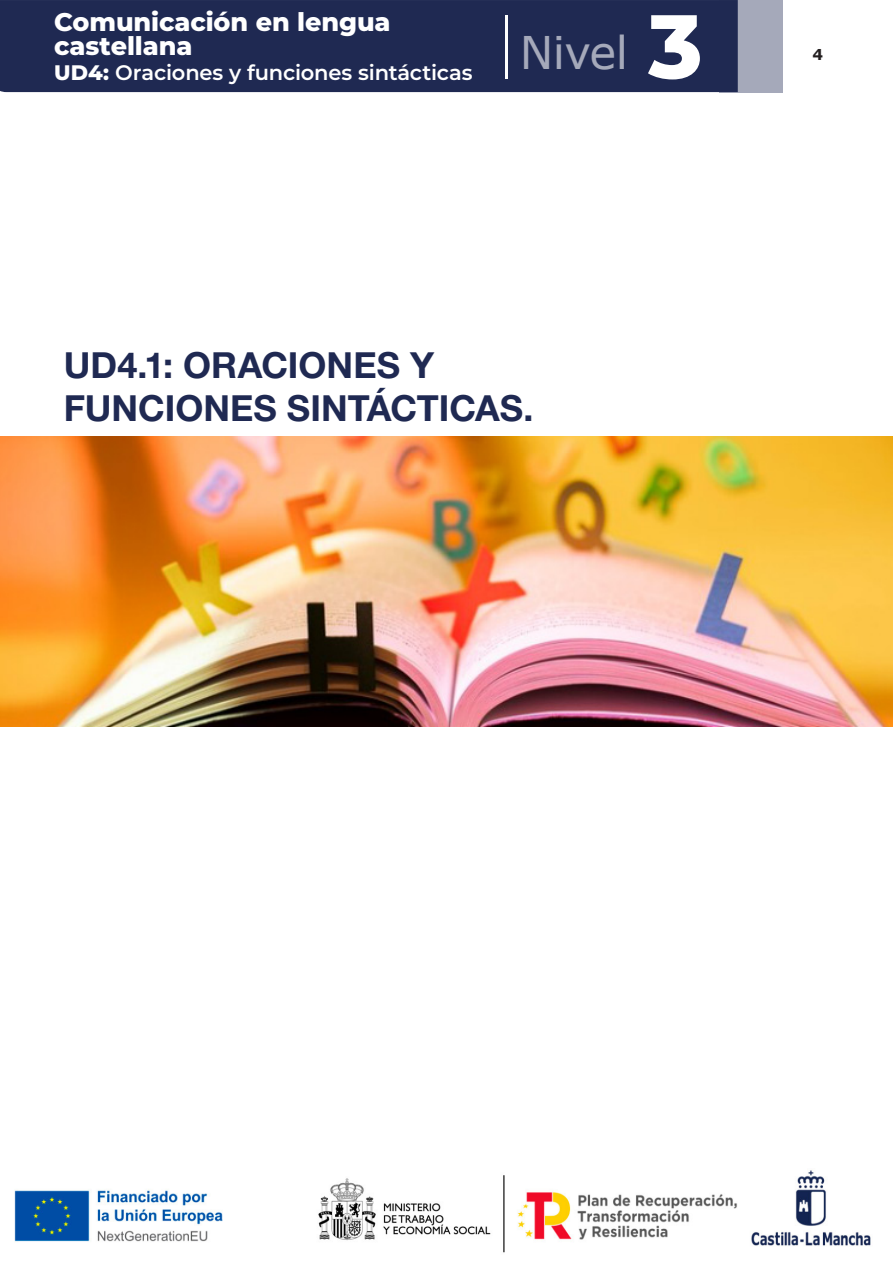
<style>
.page{position:relative;width:893px;height:1263px;background:#fff}
.page>*{position:absolute;margin:0;border:0;box-sizing:border-box;transform-origin:0 0}
.t1{font:45px "Verdana";letter-spacing:-.015em;color:#a5a9ba}
.Tema{font:36px/43.2px "Helvetica Neue LT 75 Bd";color:#1f2952}
.t2{font:800 25.5px/24px "Montserrat";letter-spacing:-.005em;color:#fff}
.t3{font:600 21px "Montserrat";letter-spacing:-.01em;color:#fff}
.t4{font:700 15px "Verdana";color:#231f20}
.s1{font-weight:800}
.s2{font-family:"Montserrat";font-weight:800;font-size:90px;color:#fff}
</style>
<div class="page">
<div style="left:719px;top:0;width:63px;height:92px;background:#a5a9ba"></div>
<div style="left:0;top:0;width:738px;height:92px;background:#1f2952"></div>
<hr style="left:505px;top:16px;width:2px;height:63px;background:#fff">
<img style="left:14px;top:1170px;width:857px;height:83px">
<img style="left:0;top:437px;width:893px;height:289px">
<p class="t2" style="left:54px;top:8px;width:338px">Comunicación en lengua castellana</p>
<p class="t3" style="left:54px;top:58px;width:420px"><span class="s1">UD4:</span> Oraciones y funciones sintácticas</p>
<p class="t1" style="left:520px;top:22px;width:184px">Nivel <span class="s2">3</span></p>
<p class="Tema" style="left:64px;top:342px;width:471px">UD4.1: ORACIONES Y<br>FUNCIONES SINTÁCTICAS.</p>
<p class="t4" style="left:812px;top:44px;width:12px">4</p>
</div>
